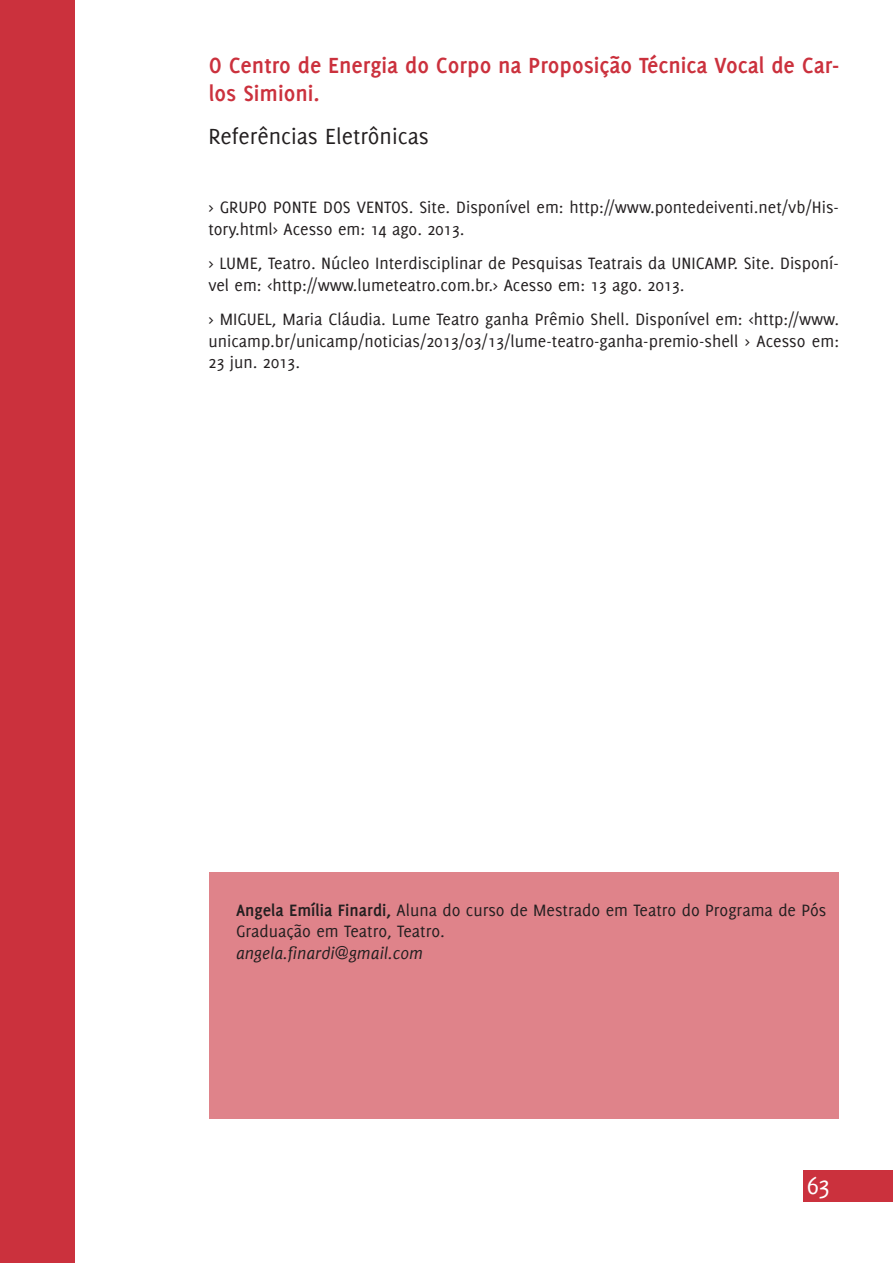
<style>
.page{position:relative;width:893px;height:1263px;background:#fff}
.page>*{position:absolute;margin:0;border:0;box-sizing:border-box;transform-origin:0 0}
.t1{font:27px "Delicious";color:#fff}
.t2{font:700 24px/28.8px "Delicious";color:#cb313d}
.t3{font:24px "Delicious";color:#231f20}
.t4{font:18px/21.6px "Delicious";color:#231f20}
.t5{font:italic 18px "Delicious";color:#231f20}
.s1{font-weight:700}
</style>
<div class="page">
<div style="left:0;top:0;width:74px;height:1263px;background:#cb313d"></div>
<div style="left:804px;top:1170px;width:89px;height:32px;background:#cb313d"></div>
<div style="left:209px;top:872px;width:629px;height:246px;background:#df838a"></div>
<h2 class="t2" style="left:209px;top:50px;width:632px">O Centro de Energia do Corpo na Proposição Técnica Vocal de Car&shy;los Simioni.</h2>
<p class="t3" style="left:208px;top:123px;width:222px">Referências Eletrônicas</p>
<p class="t4" style="left:208px;top:196px;width:632px">&gt; GRUPO PONTE DOS VENTOS. Site. Disponível em: http://www.pontedeiventi.net/vb/His&shy;tory.html&gt; Acesso em: 14 ago. 2013.</p>
<p class="t4" style="left:208px;top:252px;width:632px">&gt; LUME, Teatro. Núcleo Interdisciplinar de Pesquisas Teatrais da UNICAMP. Site. Disponí&shy;vel em: &lt;http://www.lumeteatro.com.br.&gt; Acesso em: 13 ago. 2013.</p>
<p class="t4" style="left:208px;top:308px;width:632px;text-align:justify">&gt; MIGUEL, Maria Cláudia. Lume Teatro ganha Prêmio Shell. Disponível em: &lt;http://www. unicamp.br/unicamp/noticias/2013/03/13/lume-teatro-ganha-premio-shell &gt; Acesso em:<br>23 jun. 2013.</p>
<p class="t4" style="left:236px;top:899px;width:592px"><span class="s1">Angela Emília Finardi,</span> Aluna do curso de Mestrado em Teatro do Programa de Pós<br>Graduação em Teatro, Teatro.</p>
<p class="t5" style="left:236px;top:943px;width:189px">angela.finardi@gmail.com</p>
<h1 class="t1" style="left:807px;top:1169px;width:24px">63</h1>
</div>
